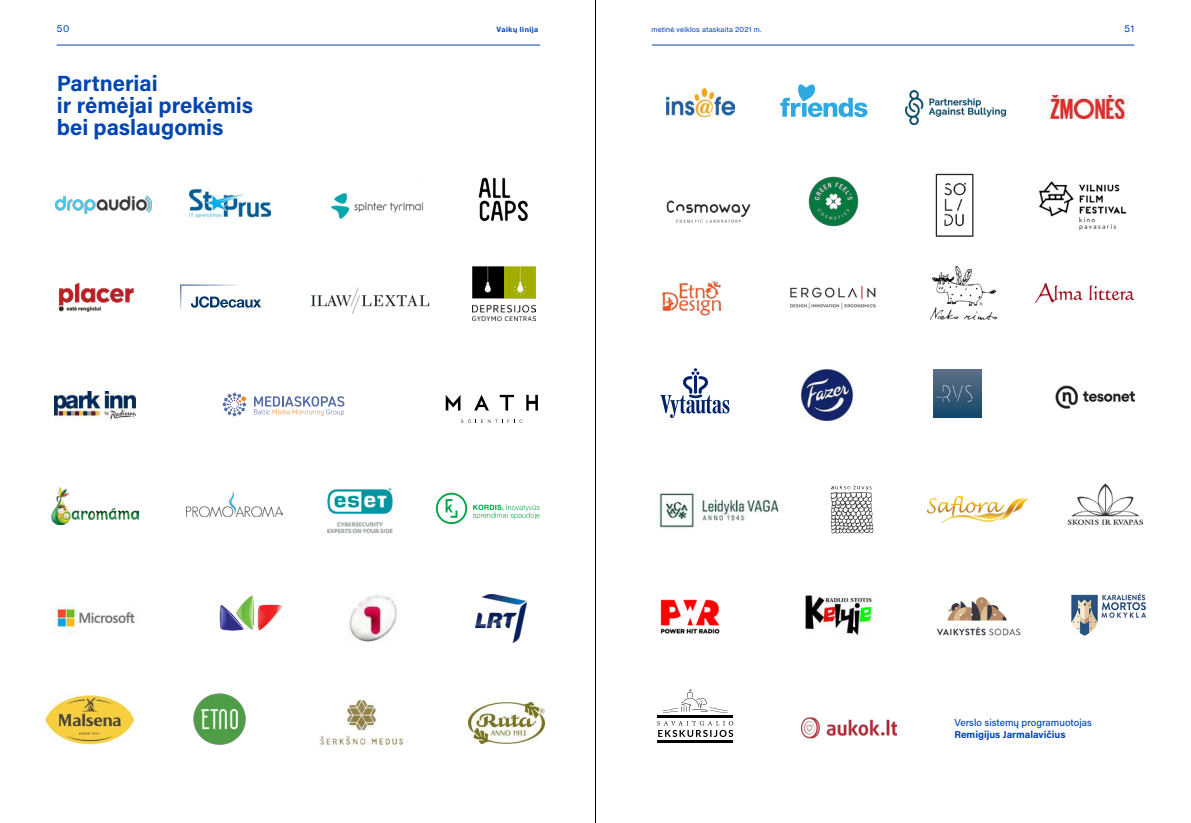
<style>
.page{position:relative;width:1191px;height:823px;background:#fff}
.page>*{position:absolute;margin:0;border:0;box-sizing:border-box;transform-origin:0 0}
.t1{font:700 22px/22px "Acumin Pro";color:#0045b0}
.t2{font:500 10px "Acumin Pro";color:#0045b0}
.t3{font:700 10px "Acumin Pro";color:#0045b0}
.t4{font:9px "N Haas Grotesk TX Pro 55 Rg";color:#0045b0}
.t5{font:7px "N Haas Grotesk TX Pro 55 Rg";letter-spacing:.025em;color:#0045b0}
.t6{font:7px "N Haas Grotesk TX Pro 75 Bd";letter-spacing:.075em;color:#0045b0}
</style>
<div class="page">
<hr style="left:652px;top:44px;width:482px;height:1px;background:#0045b0">
<hr style="left:57px;top:44px;width:483px;height:1px;background:#0045b0">
<hr style="left:595px;top:0;width:1px;height:822px;background:#000">
<img style="left:327px;top:487px;width:66px;height:47px">
<img style="left:478px;top:177px;width:50px;height:45px">
<img style="left:472px;top:266px;width:64px;height:54px">
<svg style="left:436px;top:492px;width:31px;height:31px"></svg>
<svg style="left:473px;top:504px;width:66px;height:15px"></svg>
<svg style="left:446px;top:395px;width:14px;height:15px"></svg>
<svg style="left:526px;top:394px;width:12px;height:16px"></svg>
<svg style="left:474px;top:395px;width:15px;height:15px"></svg>
<svg style="left:500px;top:394px;width:14px;height:16px"></svg>
<svg style="left:461px;top:419px;width:61px;height:3px"></svg>
<svg style="left:254px;top:396px;width:90px;height:19px"></svg>
<svg style="left:222px;top:392px;width:24px;height:24px"></svg>
<img style="left:186px;top:490px;width:96px;height:26px">
<img style="left:330px;top:192px;width:94px;height:27px">
<img style="left:189px;top:188px;width:81px;height:30px">
<img style="left:55px;top:195px;width:97px;height:18px">
<img style="left:193px;top:693px;width:53px;height:52px">
<img style="left:311px;top:287px;width:119px;height:27px">
<svg style="left:180px;top:284px;width:81px;height:26px"></svg>
<img style="left:219px;top:605px;width:25px;height:26px">
<img style="left:236px;top:595px;width:19px;height:34px">
<img style="left:257px;top:604px;width:25px;height:26px">
<img style="left:54px;top:601px;width:81px;height:35px">
<img style="left:58px;top:282px;width:76px;height:30px">
<img style="left:468px;top:702px;width:76px;height:40px">
<img style="left:320px;top:700px;width:84px;height:46px">
<img style="left:51px;top:487px;width:88px;height:37px">
<img style="left:45px;top:694px;width:90px;height:51px">
<img style="left:349px;top:595px;width:48px;height:47px">
<img style="left:475px;top:594px;width:51px;height:48px">
<img style="left:55px;top:391px;width:80px;height:29px">
<img style="left:830px;top:484px;width:44px;height:50px">
<img style="left:927px;top:496px;width:101px;height:26px">
<img style="left:666px;top:200px;width:85px;height:23px">
<img style="left:790px;top:285px;width:86px;height:25px">
<img style="left:662px;top:281px;width:60px;height:34px">
<img style="left:801px;top:369px;width:51px;height:51px">
<img style="left:1039px;top:181px;width:86px;height:48px">
<img style="left:658px;top:492px;width:122px;height:36px">
<img style="left:930px;top:266px;width:66px;height:53px">
<img style="left:1067px;top:483px;width:77px;height:42px">
<img style="left:935px;top:173px;width:39px;height:63px">
<img style="left:1035px;top:283px;width:98px;height:19px">
<img style="left:933px;top:369px;width:48px;height:48px">
<img style="left:808px;top:176px;width:51px;height:51px">
<img style="left:905px;top:90px;width:102px;height:35px">
<img style="left:666px;top:89px;width:68px;height:27px">
<img style="left:1055px;top:385px;width:80px;height:24px">
<img style="left:660px;top:599px;width:60px;height:35px">
<img style="left:805px;top:595px;width:67px;height:41px">
<img style="left:1071px;top:593px;width:76px;height:42px">
<img style="left:937px;top:597px;width:83px;height:38px">
<img style="left:1041px;top:95px;width:88px;height:23px">
<svg style="left:660px;top:368px;width:69px;height:50px"></svg>
<hr style="left:657px;top:714px;width:76px;height:2px;background:#000">
<hr style="left:657px;top:717px;width:76px;height:1px;background:#000">
<hr style="left:657px;top:740px;width:76px;height:2px;background:#000">
<hr style="left:657px;top:739px;width:76px;height:1px;background:#000">
<svg style="left:657px;top:720px;width:76px;height:16px"></svg>
<svg style="left:663px;top:689px;width:64px;height:23px"></svg>
<svg style="left:780px;top:84px;width:87px;height:33px"></svg>
<img style="left:801px;top:717px;width:95px;height:21px">
<p class="t4" style="left:57px;top:23px;width:14px">50</p>
<p class="t6" style="left:496px;top:25px;width:43px">Vaikų linija</p>
<p class="t5" style="left:651px;top:25px;width:111px">metinė veiklos ataskaita 2021 m.</p>
<p class="t4" style="left:1124px;top:23px;width:11px">51</p>
<p class="t1" style="left:57px;top:71px;width:198px">Partneriai<br>ir rėmėjai prekėmis bei paslaugomis</p>
<p class="t2" style="left:954px;top:715px;width:139px">Verslo sistemų programuotojas</p>
<p class="t3" style="left:954px;top:727px;width:112px">Remigijus Jarmalavičius</p>
</div>
